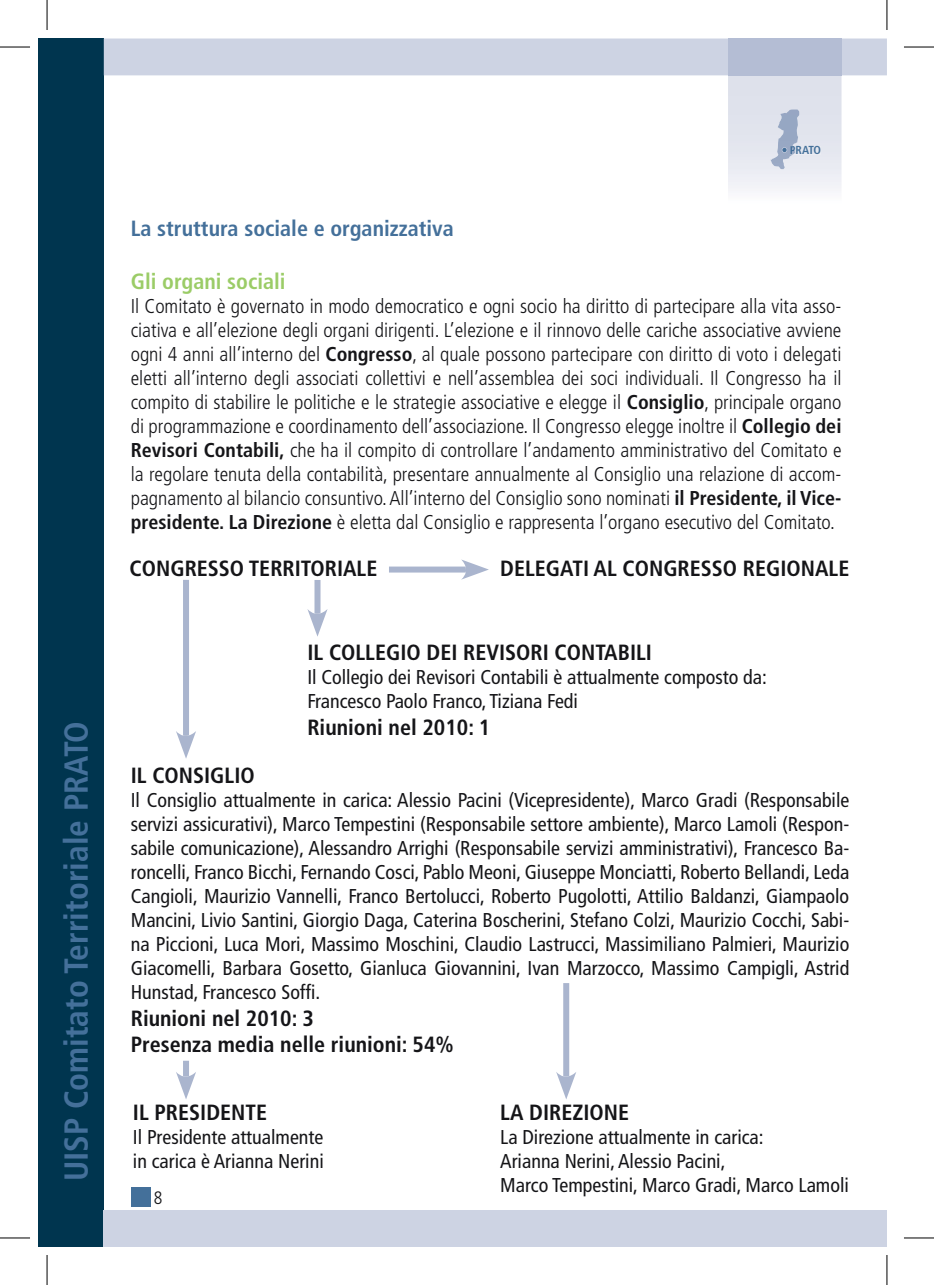
<style>
.page{position:relative;width:934px;height:1285px;background:#fff}
.page>*{position:absolute;margin:0;border:0;box-sizing:border-box;transform-origin:0 0}
.t1{font:700 condensed 33.2px "Frutiger";color:#44709a}
.t2{font:700 condensed 22px/26.4px "Frutiger";color:#151518}
.t3{font:700 condensed 22px "Frutiger";color:#44709a}
.t4{font:700 condensed 22px "Frutiger";color:#9bcc67}
.t5{font:condensed 20px/24px "Frutiger";color:#151518}
.t6{font:300 condensed 20px/24px "Frutiger";color:#151518;text-align:justify}
.t7{font:300 condensed 18px "Frutiger";color:#151518}
.t8{font:700 condensed 11.6px "Frutiger";letter-spacing:-.025em;color:#44709a}
.s1{font-weight:700}
</style>
<div class="page">
<div style="left:131px;top:1187px;width:19px;height:19px;background:#44709a"></div>
<div style="left:39px;top:39px;width:65px;height:1207px;background:#00354f"></div>
<div style="left:104px;top:1209px;width:782px;height:37px;background:#cdd3e3"></div>
<svg style="left:104px;top:39px;width:782px;height:150px"></svg>
<svg style="left:389px;top:559px;width:99px;height:20px"></svg>
<svg style="left:307px;top:580px;width:20px;height:56px"></svg>
<svg style="left:176px;top:580px;width:20px;height:179px"></svg>
<svg style="left:176px;top:1060px;width:20px;height:39px"></svg>
<svg style="left:556px;top:983px;width:20px;height:116px"></svg>
<hr style="left:0;top:47px;width:30px;height:1px;background:#000">
<hr style="left:903px;top:47px;width:30px;height:1px;background:#000">
<hr style="left:0;top:1237px;width:30px;height:1px;background:#000">
<hr style="left:903px;top:1237px;width:30px;height:1px;background:#000">
<hr style="left:47px;top:0;width:1px;height:30px;background:#000">
<hr style="left:47px;top:1255px;width:1px;height:30px;background:#000">
<hr style="left:886px;top:0;width:1px;height:30px;background:#000">
<hr style="left:886px;top:1255px;width:1px;height:30px;background:#000">
<h1 class="t1" style="left:57px;top:1181px;width:461px;rotate:-90deg">UISP Comitato Territoriale PRATO</h1>
<p class="t8" style="left:789px;top:143px;width:33px">PRATO</p>
<p class="t3" style="left:131px;top:216px;width:324px">La struttura sociale e organizzativa</p>
<p class="t4" style="left:131px;top:268px;width:156px">Gli organi sociali</p>
<p class="t6" style="left:131px;top:294px;width:712px">Il Comitato è governato in modo democratico e ogni socio ha diritto di partecipare alla vita asso&shy;ciativa e all’elezione degli organi dirigenti. L’elezione e il rinnovo delle cariche associative avviene ogni 4 anni all’interno del <span class="s1">Congresso</span>, al quale possono partecipare con diritto di voto i delegati eletti all’interno degli associati collettivi e nell’assemblea dei soci individuali. Il Congresso ha il compito di stabilire le politiche e le strategie associative e elegge il <span class="s1">Consiglio</span>, principale organo di programmazione e coordinamento dell’associazione. Il Congresso elegge inoltre il <span class="s1">Collegio dei Revisori Contabili,</span> che ha il compito di controllare l’andamento amministrativo del Comitato e la regolare tenuta della contabilità, presentare annualmente al Consiglio una relazione di accom&shy;pagnamento al bilancio consuntivo. All’interno del Consiglio sono nominati <span class="s1">il Presidente, il Vice&shy;presidente. La Direzione</span> è eletta dal Consiglio e rappresenta l’organo esecutivo del Comitato.</p>
<p class="t2" style="left:129px;top:555px;width:249px">CONGRESSO TERRITORIALE</p>
<p class="t2" style="left:500px;top:555px;width:350px">DELEGATI AL CONGRESSO REGIONALE</p>
<p class="t2" style="left:307px;top:639px;width:346px">IL COLLEGIO DEI REVISORI CONTABILI</p>
<p class="t5" style="left:307px;top:665px;width:461px">Il Collegio dei Revisori Contabili è attualmente composto da:<br>Francesco Paolo Franco, Tiziana Fedi</p>
<p class="t2" style="left:307px;top:714px;width:184px">Riunioni nel 2010: 1</p>
<p class="t2" style="left:131px;top:762px;width:125px">IL CONSIGLIO</p>
<p class="t5" style="left:131px;top:788px;width:719px;text-align:justify">Il Consiglio attualmente in carica: Alessio Pacini (Vicepresidente), Marco Gradi (Responsabile servizi assicurativi), Marco Tempestini (Responsabile settore ambiente), Marco Lamoli (Respon&shy;sabile comunicazione), Alessandro Arrighi (Responsabile servizi amministrativi), Francesco Ba&shy;roncelli, Franco Bicchi, Fernando Cosci, Pablo Meoni, Giuseppe Monciatti, Roberto Bellandi, Leda Cangioli, Maurizio Vannelli, Franco Bertolucci, Roberto Pugolotti, Attilio Baldanzi, Giampaolo Mancini, Livio Santini, Giorgio Daga, Caterina Boscherini, Stefano Colzi, Maurizio Cocchi, Sabi&shy;na Piccioni, Luca Mori, Massimo Moschini, Claudio Lastrucci, Massimiliano Palmieri, Maurizio Giacomelli, Barbara Gosetto, Gianluca Giovannini, Ivan Marzocco, Massimo Campigli, Astrid Hunstad, Francesco Soffi.</p>
<p class="t2" style="left:131px;top:1005px;width:324px">Riunioni nel 2010: 3<br>Presenza media nelle riunioni: 54%</p>
<p class="t2" style="left:133px;top:1099px;width:136px">IL PRESIDENTE</p>
<p class="t5" style="left:133px;top:1125px;width:192px">Il Presidente attualmente in carica è Arianna Nerini</p>
<p class="t7" style="left:154px;top:1187px;width:10px">8</p>
<p class="t2" style="left:500px;top:1099px;width:130px">LA DIREZIONE</p>
<p class="t5" style="left:500px;top:1125px;width:350px">La Direzione attualmente in carica:<br>Arianna Nerini, Alessio Pacini,<br>Marco Tempestini, Marco Gradi, Marco Lamoli</p>
</div>
